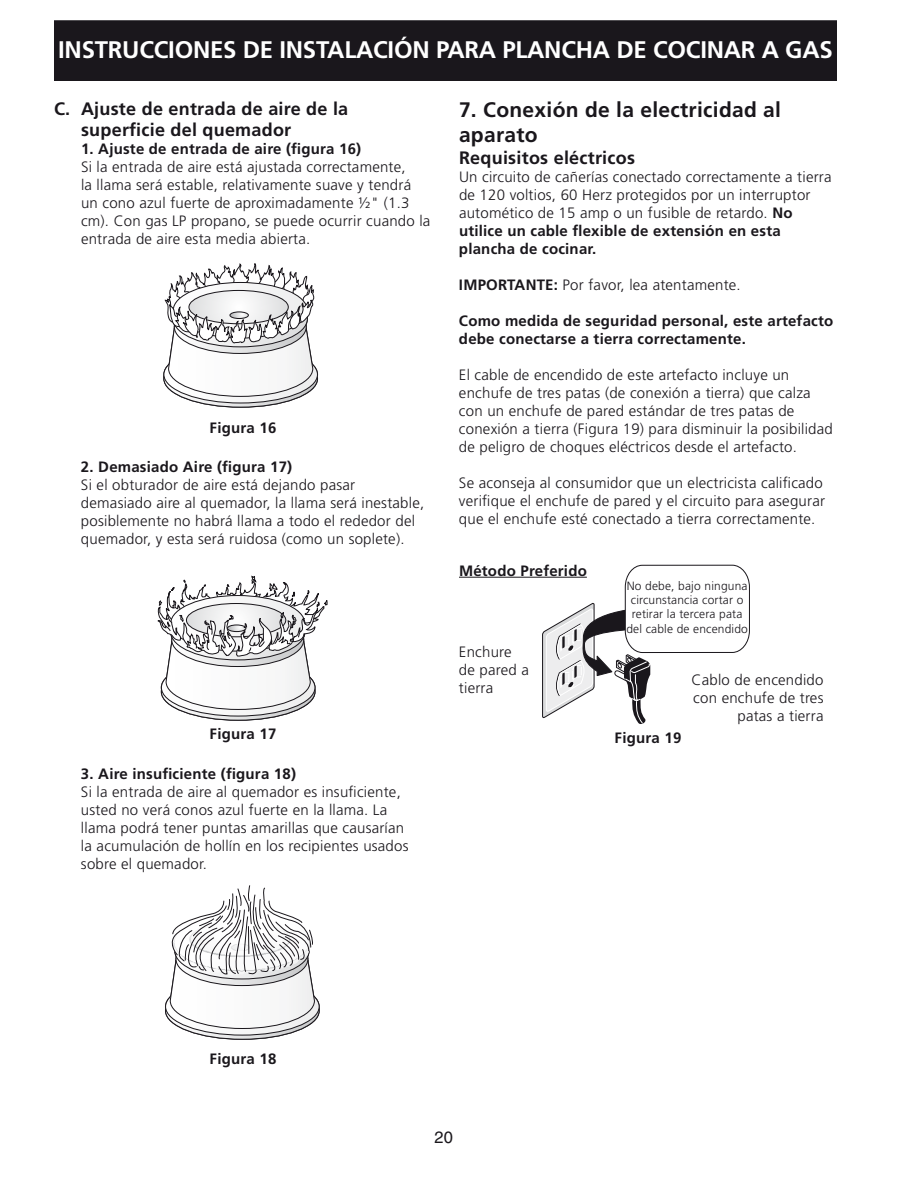
<style>
.page{position:relative;width:918px;height:1188px;background:#fff}
.page>*{position:absolute;margin:0;border:0;box-sizing:border-box;transform-origin:0 0}
.t1{font:700 24px "Frutiger";letter-spacing:-.01em;color:#fff}
.t2{font:700 21px/25.2px "Frutiger";letter-spacing:.015em;color:#1a171c}
.t3{font:700 18px/21.6px "Frutiger";letter-spacing:.015em;color:#1a171c}
.t4{font:16.5px "Helvetica";color:#1a171c}
.t5{font:300 15px/18px "Frutiger";letter-spacing:.015em;color:#1a171c}
.t6{font:700 15px/18px "Frutiger";letter-spacing:.015em;color:#1a171c}
.t7{font:300 12px/14.4px "Frutiger";letter-spacing:.015em;color:#1a171c;text-align:center}
.s1{font-weight:700}
</style>
<div class="page">
<div style="left:55px;top:21px;width:781px;height:59px;background:#1a171c"></div>
<div style="left:54px;top:20px;width:783px;height:61px;border:2px solid #1a171c"></div>
<svg style="left:542px;top:565px;width:208px;height:159px"></svg>
<hr style="left:459px;top:577px;width:128px;height:1px;background:#1a171c">
<svg style="left:164px;top:263px;width:153px;height:144px"></svg>
<svg style="left:157px;top:575px;width:171px;height:145px"></svg>
<svg style="left:166px;top:885px;width:153px;height:154px"></svg>
<h1 class="t1" style="left:58px;top:35px;width:776px">INSTRUCCIONES DE INSTALACIÓN PARA PLANCHA DE COCINAR A GAS</h1>
<p class="t3" style="left:81px;top:98px;width:269px;text-indent:-27px">C. Ajuste de entrada de aire de la superficie del quemador</p>
<p class="t6" style="left:81px;top:140px;width:282px">1. Ajuste de entrada de aire (figura 16)</p>
<p class="t5" style="left:81px;top:158px;width:351px">Si la entrada de aire está ajustada correctamente,<br>la llama será estable, relativamente suave y tendrá un cono azul fuerte de aproximadamente ½" (1.3 cm). Con gas LP propano, se puede ocurrir cuando la entrada de aire esta media abierta.</p>
<p class="t6" style="left:210px;top:418px;width:68px">Figura 16</p>
<p class="t6" style="left:81px;top:458px;width:213px">2. Demasiado Aire (figura 17)</p>
<p class="t5" style="left:81px;top:476px;width:345px">Si el obturador de aire está dejando pasar demasiado aire al quemador, la llama será inestable, posiblemente no habrá llama a todo el rededor del quemador, y esta será ruidosa (como un soplete).</p>
<p class="t6" style="left:210px;top:725px;width:68px">Figura 17</p>
<p class="t6" style="left:81px;top:765px;width:217px">3. Aire insuficiente (figura 18)</p>
<p class="t5" style="left:81px;top:783px;width:329px">Si la entrada de aire al quemador es insuficiente, usted no verá conos azul fuerte en la llama. La llama podrá tener puntas amarillas que causarían la acumulación de hollín en los recipientes usados sobre el quemador.</p>
<h2 class="t2" style="left:459px;top:97px;width:324px">7. Conexión de la electricidad al aparato</h2>
<p class="t3" style="left:459px;top:147px;width:178px">Requisitos eléctricos</p>
<p class="t5" style="left:459px;top:168px;width:374px">Un circuito de cañerías conectado correctamente a tierra de 120 voltios, 60 Herz protegidos por un interruptor automético de 15 amp o un fusible de retardo. <span class="s1">No utilice un cable flexible de extensión en esta plancha de cocinar.</span></p>
<p class="t5" style="left:459px;top:276px;width:283px"><span class="s1">IMPORTANTE:</span> Por favor, lea atentamente.</p>
<p class="t6" style="left:459px;top:312px;width:376px">Como medida de seguridad personal, este artefacto debe conectarse a tierra correctamente.</p>
<p class="t5" style="left:459px;top:366px;width:375px">El cable de encendido de este artefacto incluye un enchufe de tres patas (de conexión a tierra) que calza con un enchufe de pared estándar de tres patas de conexión a tierra (Figura 19) para disminuir la posibilidad de peligro de choques eléctricos desde el artefacto.</p>
<p class="t5" style="left:459px;top:474px;width:368px">Se aconseja al consumidor que un electricista calificado verifique el enchufe de pared y el circuito para asegurar que el enchufe esté conectado a tierra correctamente.</p>
<p class="t6" style="left:459px;top:562px;width:129px">Método Preferido</p>
<p class="t5" style="left:459px;top:643px;width:71px">Enchure de pared a tierra</p>
<p class="t7" style="left:626px;top:578px;width:123px">No debe, bajo ninguna circunstancia cortar o retirar la tercera pata del cable de encendido</p>
<p class="t6" style="left:615px;top:729px;width:68px">Figura 19</p>
<p class="t5" style="left:692px;top:671px;width:133px;text-align:right">Cablo de encendido con enchufe de tres patas a tierra</p>
<p class="t6" style="left:210px;top:1050px;width:68px">Figura 18</p>
<p class="t4" style="left:435px;top:1128px;width:20px">20</p>
</div>
